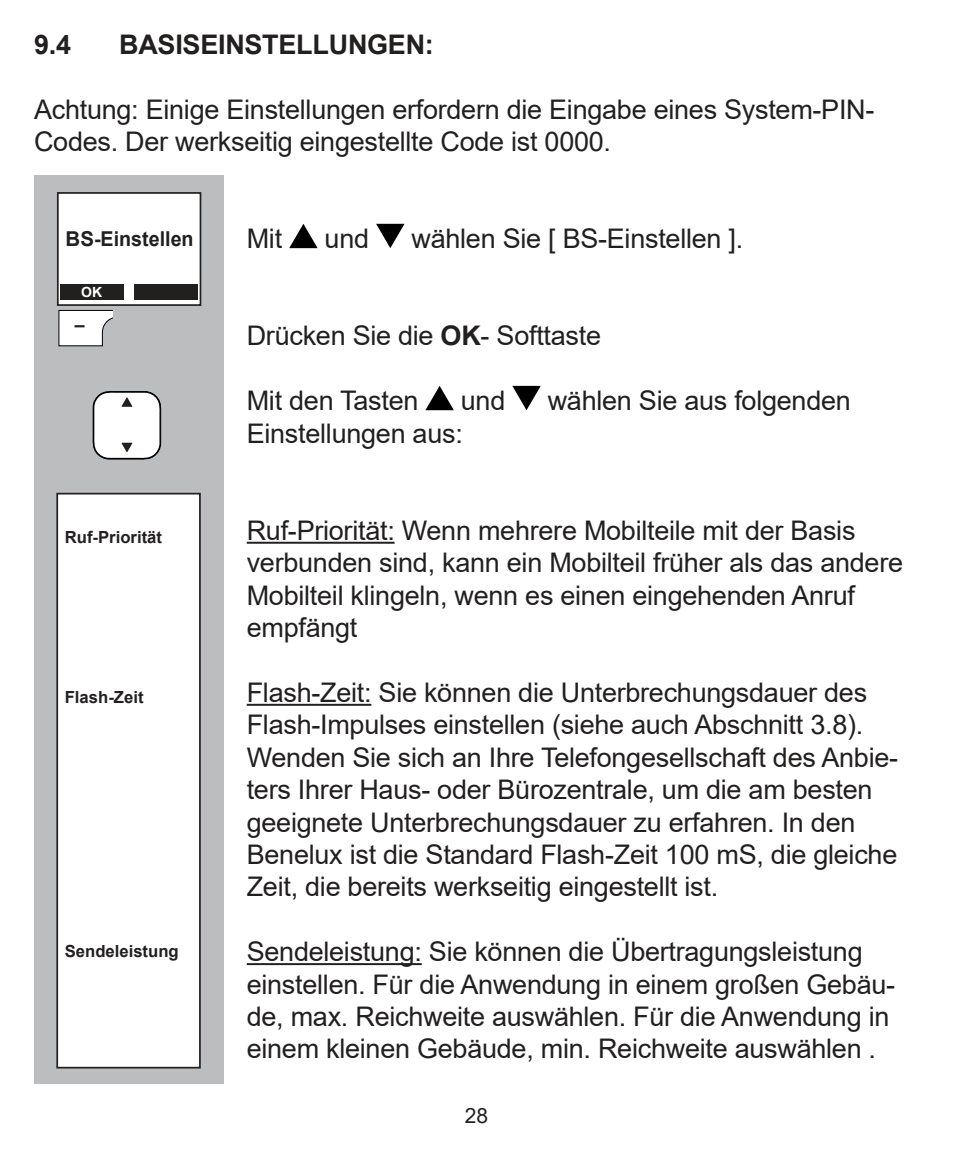
<style>
.page{position:relative;width:953px;height:1157px;background:#fff}
.page>*{position:absolute;margin:0;border:0;box-sizing:border-box;transform-origin:0 0}
.t1{font:27px/32.4px "Arial";letter-spacing:-.01em;color:#221f1f}
.t2{font:700 27px "Arial";letter-spacing:-.01em;color:#221f1f}
.t3{font:21px "Arial";color:#221f1f}
.t4{font:700 20.4px "Arial";color:#221f1f}
.t5{font:700 16.8px "Arial";color:#221f1f}
.t6{font:700 14.1px "Arial";color:#fff}
.s1{font-weight:700}
</style>
<div class="page">
<hr style="left:247px;top:542px;width:147px;height:2px;background:#221f1f">
<hr style="left:247px;top:704px;width:124px;height:2px;background:#221f1f">
<hr style="left:247px;top:963px;width:174px;height:2px;background:#221f1f">
<svg style="left:289px;top:224px;width:28px;height:24px"></svg>
<svg style="left:376px;top:224px;width:28px;height:24px"></svg>
<svg style="left:425px;top:386px;width:29px;height:24px"></svg>
<svg style="left:512px;top:386px;width:28px;height:24px"></svg>
<div style="left:34px;top:175px;width:189px;height:908px;background:#bbbdbf"></div>
<div style="left:58px;top:193px;width:142px;height:112px;background:#fff"></div>
<div style="left:57px;top:192px;width:144px;height:114px;border:2px solid #221f1f"></div>
<div style="left:60px;top:284px;width:64px;height:16px;background:#221f1f"></div>
<div style="left:134px;top:284px;width:64px;height:16px;background:#221f1f"></div>
<svg style="left:58px;top:310px;width:54px;height:36px;background:#e1e1e1"></svg>
<div style="left:57px;top:493px;width:143px;height:574px;background:#fff"></div>
<div style="left:56px;top:493px;width:145px;height:575px;border:2px solid #221f1f"></div>
<svg style="left:93px;top:391px;width:68px;height:68px;background:#e2e2e2"></svg>
<p class="t2" style="left:34px;top:34px;width:38px">9.4</p>
<p class="t2" style="left:119px;top:34px;width:316px">BASISEINSTELLUNGEN:</p>
<p class="t1" style="left:34px;top:95px;width:842px">Achtung: Einige Einstellungen erfordern die Eingabe eines System-PIN-<br>Codes. Der werkseitig eingestellte Code ist 0000.</p>
<p class="t4" style="left:66px;top:231px;width:129px">BS-Einstellen</p>
<p class="t6" style="left:81px;top:287px;width:23px">OK</p>
<p class="t5" style="left:65px;top:525px;width:99px">Ruf-Priorität</p>
<p class="t5" style="left:65px;top:685px;width:80px">Flash-Zeit</p>
<p class="t5" style="left:65px;top:939px;width:115px">Sendeleistung</p>
<p class="t1" style="left:247px;top:225px;width:37px">Mit</p>
<p class="t1" style="left:324px;top:225px;width:46px">und</p>
<p class="t1" style="left:411px;top:225px;width:333px">wählen Sie [ BS-Einstellen ].</p>
<p class="t1" style="left:247px;top:322px;width:356px">Drücken Sie die <span class="s1">OK</span>- Softtaste</p>
<p class="t1" style="left:247px;top:387px;width:173px">Mit den Tasten</p>
<p class="t1" style="left:461px;top:387px;width:46px">und</p>
<p class="t1" style="left:547px;top:387px;width:304px">wählen Sie aus folgenden</p>
<p class="t1" style="left:247px;top:419px;width:218px">Einstellungen aus:</p>
<p class="t1" style="left:247px;top:516px;width:657px">Ruf-Priorität: Wenn mehrere Mobilteile mit der Basis verbunden sind, kann ein Mobilteil früher als das andere Mobilteil klingeln, wenn es einen eingehenden Anruf empfängt</p>
<p class="t1" style="left:247px;top:678px;width:653px">Flash-Zeit: Sie können die Unterbrechungsdauer des Flash-Impulses einstellen (siehe auch Abschnitt 3.8).<br>Wenden Sie sich an Ihre Telefongesellschaft des Anbie&shy;ters Ihrer Haus- oder Bürozentrale, um die am besten geeignete Unterbrechungsdauer zu erfahren. In den Benelux ist die Standard Flash-Zeit 100 mS, die gleiche Zeit, die bereits werkseitig eingestellt ist.</p>
<p class="t1" style="left:247px;top:938px;width:650px">Sendeleistung: Sie können die Übertragungsleistung einstellen. Für die Anwendung in einem großen Gebäu&shy;de, max. Reichweite auswählen. Für die Anwendung in einem kleinen Gebäude, min. Reichweite auswählen .</p>
<p class="t3" style="left:465px;top:1107px;width:25px">28</p>
</div>
